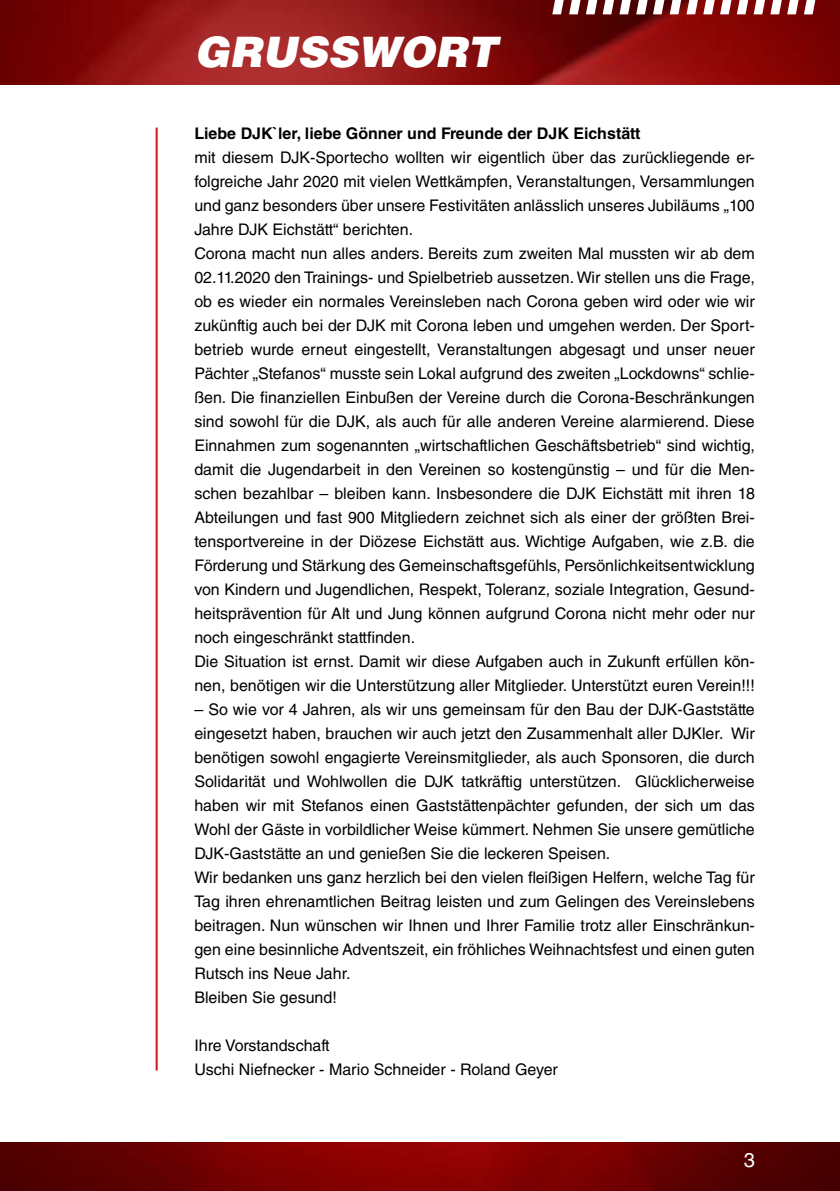
<style>
.page{position:relative;width:840px;height:1191px;background:#fff}
.page>*{position:absolute;margin:0;border:0;box-sizing:border-box;transform-origin:0 0}
.t1{font:italic 900 42px "Helvetica LT Std";color:#fff}
.t2{font:20px "Helvetica LT Std";color:#fff}
.t3{font:16px/24px "Helvetica LT Std";color:#000}
.t4{font:700 16px "Helvetica LT Std";color:#000}
</style>
<div class="page">
<img style="left:1px;top:0;width:838px;height:85px">
<img style="left:1px;top:1142px;width:838px;height:49px">
<svg style="left:552px;top:0;width:61px;height:14px"></svg>
<svg style="left:619px;top:0;width:61px;height:14px"></svg>
<svg style="left:686px;top:0;width:11px;height:14px"></svg>
<svg style="left:703px;top:0;width:44px;height:14px"></svg>
<svg style="left:753px;top:0;width:11px;height:14px"></svg>
<svg style="left:770px;top:0;width:44px;height:14px"></svg>
<img style="left:0;top:0;width:1px;height:1191px">
<div style="left:0;top:85px;width:839px;height:73px;background:#fff"></div>
<hr style="left:155px;top:128px;width:2px;height:942px;background:#cd171a">
<h1 class="t1" style="left:194px;top:24px;width:304px">GRUSSWORT</h1>
<p class="t4" style="left:194px;top:124px;width:447px">Liebe DJK`ler, liebe Gönner und Freunde der DJK Eichstätt</p>
<p class="t3" style="left:194px;top:145px;width:561px">mit diesem DJK-Sportecho wollten wir eigentlich über das zurückliegende er&shy;folgreiche Jahr 2020 mit vielen Wettkämpfen, Veranstaltungen, Versammlungen und ganz besonders über unsere Festivitäten anlässlich unseres Jubiläums „100<br>Jahre DJK Eichstätt“ berichten.<br>Corona macht nun alles anders. Bereits zum zweiten Mal mussten wir ab dem 02.11.2020 den Trainings- und Spielbetrieb aussetzen. Wir stellen uns die Frage, ob es wieder ein normales Vereinsleben nach Corona geben wird oder wie wir zukünftig auch bei der DJK mit Corona leben und umgehen werden. Der Sport&shy;betrieb wurde erneut eingestellt, Veranstaltungen abgesagt und unser neuer Pächter „Stefanos“ musste sein Lokal aufgrund des zweiten „Lockdowns“ schlie&shy;ßen. Die finanziellen Einbußen der Vereine durch die Corona-Beschränkungen sind sowohl für die DJK, als auch für alle anderen Vereine alarmierend. Diese Einnahmen zum sogenannten „wirtschaftlichen Geschäftsbetrieb“ sind wichtig, damit die Jugendarbeit in den Vereinen so kostengünstig – und für die Men&shy;schen bezahlbar – bleiben kann. Insbesondere die DJK Eichstätt mit ihren 18<br>Abteilungen und fast 900 Mitgliedern zeichnet sich als einer der größten Brei&shy;tensportvereine in der Diözese Eichstätt aus. Wichtige Aufgaben, wie z.B. die Förderung und Stärkung des Gemeinschaftsgefühls, Persönlichkeitsentwicklung von Kindern und Jugendlichen, Respekt, Toleranz, soziale Integration, Gesund&shy;heitsprävention für Alt und Jung können aufgrund Corona nicht mehr oder nur noch eingeschränkt stattfinden.<br>Die Situation ist ernst. Damit wir diese Aufgaben auch in Zukunft erfüllen kön&shy;nen, benötigen wir die Unterstützung aller Mitglieder. Unterstützt euren Verein!!!</p>
<p class="t3" style="left:194px;top:697px;width:561px">– So wie vor 4 Jahren, als wir uns gemeinsam für den Bau der DJK-Gaststätte eingesetzt haben, brauchen wir auch jetzt den Zusammenhalt aller DJKler. Wir benötigen sowohl engagierte Vereinsmitglieder, als auch Sponsoren, die durch Solidarität und Wohlwollen die DJK tatkräftig unterstützen. Glücklicherweise haben wir mit Stefanos einen Gaststättenpächter gefunden, der sich um das Wohl der Gäste in vorbildlicher Weise kümmert. Nehmen Sie unsere gemütliche DJK-Gaststätte an und genießen Sie die leckeren Speisen.<br>Wir bedanken uns ganz herzlich bei den vielen fleißigen Helfern, welche Tag für Tag ihren ehrenamtlichen Beitrag leisten und zum Gelingen des Vereinslebens beitragen. Nun wünschen wir Ihnen und Ihrer Familie trotz aller Einschränkun&shy;gen eine besinnliche Adventszeit, ein fröhliches Weihnachtsfest und einen guten Rutsch ins Neue Jahr.<br>Bleiben Sie gesund!</p>
<p class="t3" style="left:194px;top:1033px;width:365px">Ihre Vorstandschaft<br>Uschi Niefnecker - Mario Schneider - Roland Geyer</p>
<p class="t2" style="left:743px;top:1148px;width:13px">3</p>
</div>
